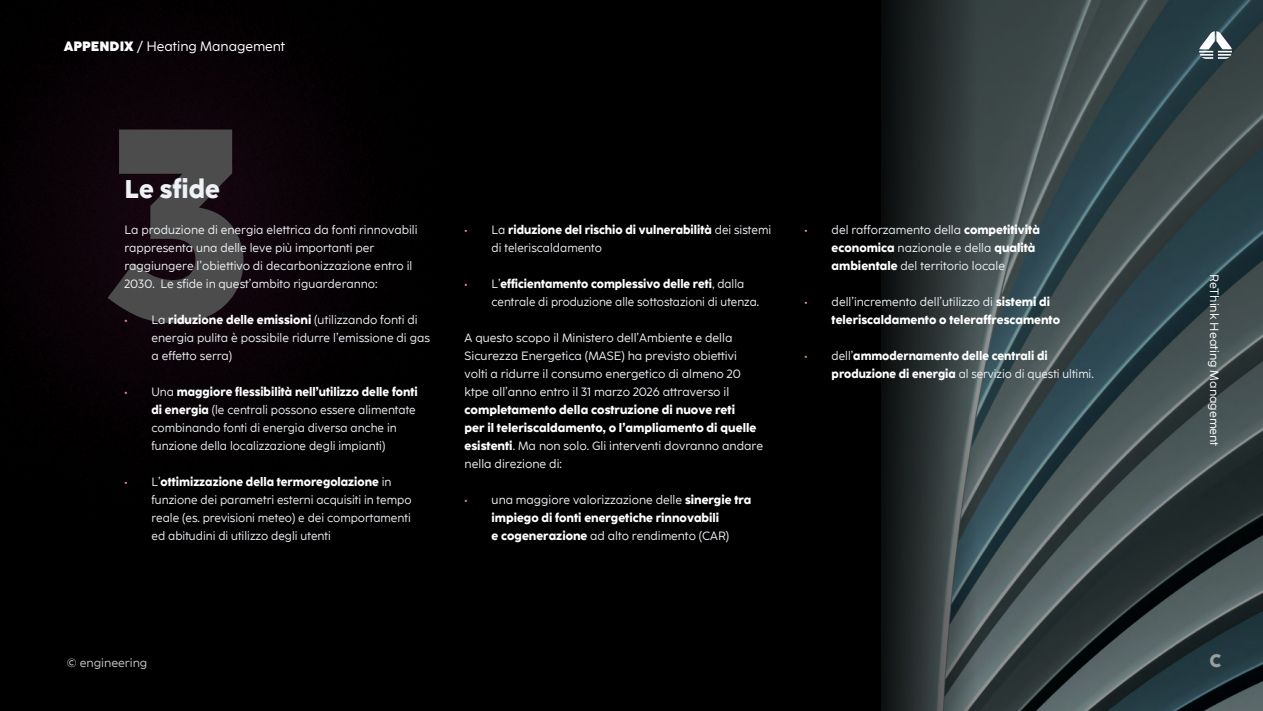
<style>
.page{position:relative;width:1263px;height:711px;background:#fff}
.page>*{position:absolute;margin:0;border:0;box-sizing:border-box;transform-origin:0 0}
.t1{font:800 270px "Coco Eng";color:#fff}
.t2{font:800 25.5px "Coco Eng";color:#eef1f5}
.t3{font:800 18px "Coco Eng";color:#9d9d9c}
.t4{font:13.5px "Coco Eng";color:#fff}
.t5{font:12px/18px "Coco Eng";color:#eef1f5}
.t6{font:800 12px/18px "Coco Eng";color:#fff}
.t7{font:12px/18px "Coco Eng";color:#eef1f5;scale:.96 1}
.t8{font:12px/18px "Coco Eng";color:#eef1f5;scale:.95 1}
.t9{font:800 12px/18px "Coco Eng";color:#fff;scale:.95 1}
.t10{font:800 12px/18px "Coco Eng";color:#fff;scale:.96 1}
.t11{font:12px "Coco Eng";color:#fff}
.t12{font:12px "Coco Eng";color:#c6c6c6}
.s1{font-weight:800}
.s2{color:#eb8ec3}
.s3{font-weight:800;color:#fff}
.s4{font-weight:400;color:#eb8ec3}
.s5{font-weight:400;color:#eef1f5}
</style>
<div class="page">
<div style="left:0;top:0;width:1263px;height:710px;background:#000"></div>
<img style="left:882px;top:0;width:381px;height:710px">
<div style="left:0;top:0;width:482px;height:561px;background:#db3999;opacity:.75"></div>
<svg style="left:1199px;top:31px;width:33px;height:28px"></svg>
<p class="t4" style="left:64px;top:38px;width:223px"><span class="s1">APPENDIX</span> / Heating Management</p>
<h1 class="t1" style="left:106px;top:30px;width:149px">3</h1>
<h2 class="t2" style="left:124px;top:171px;width:97px">Le sfide</h2>
<p class="t5" style="left:124px;top:220px;width:295px">La produzione di energia elettrica da fonti rinnovabili rappresenta una delle leve più importanti per raggiungere l’obiettivo di decarbonizzazione entro il 2030. Le sfide in quest’ambito riguarderanno:</p>
<p class="t5" style="left:151px;top:310px;width:280px;text-indent:-27px"><span class="s2">•</span> La <span class="s3">riduzione delle emissioni</span> (utilizzando fonti di energia pulita è possibile ridurre l’emissione di gas a effetto serra)</p>
<p class="t7" style="left:151px;top:382px;width:279px;text-indent:-27px"><span class="s2">•</span> Una <span class="s3">maggiore flessibilità nell’utilizzo delle fonti di energia</span> (le centrali possono essere alimentate combinando fonti di energia diversa anche in funzione della localizzazione degli impianti)</p>
<p class="t7" style="left:151px;top:472px;width:272px;text-indent:-27px"><span class="s2">•</span> L’<span class="s3">ottimizzazione della termoregolazione</span> in funzione dei parametri esterni acquisiti in tempo reale (es. previsioni meteo) e dei comportamenti ed abitudini di utilizzo degli utenti</p>
<p class="t10" style="left:492px;top:220px;width:293px;text-indent:-27px"><span class="s4">•</span> <span class="s5">La</span> riduzione del rischio di vulnerabilità <span class="s5">dei sistemi di teleriscaldamento</span></p>
<p class="t8" style="left:492px;top:274px;width:283px;text-indent:-27px"><span class="s2">•</span> L’<span class="s3">efficientamento complessivo delle reti</span>, dalla centrale di produzione alle sottostazioni di utenza.</p>
<p class="t5" style="left:465px;top:328px;width:278px">A questo scopo il Ministero dell’Ambiente e della Sicurezza Energetica (MASE) ha previsto obiettivi volti a ridurre il consumo energetico di almeno 20 ktpe all’anno entro il 31 marzo 2026 attraverso il</p>
<p class="t6" style="left:465px;top:400px;width:300px">completamento della costruzione di nuove reti<br>per il teleriscaldamento, o l’ampliamento di quelle esistenti<span class="s5">. Ma non solo. Gli interventi dovranno andare nella direzione di:</span></p>
<p class="t6" style="left:465px;top:490px;width:288px;text-align:center"><span class="s4">•</span> <span class="s5">una maggiore valorizzazione delle</span> sinergie tra impiego di fonti energetiche rinnovabili<br>e cogenerazione <span class="s5">ad alto rendimento (CAR)</span></p>
<p class="t5" style="left:832px;top:220px;width:210px;text-indent:-27px"><span class="s2">•</span> del rafforzamento della <span class="s3">competitività economica</span> nazionale e della <span class="s3">qualità ambientale</span> del territorio locale</p>
<p class="t6" style="left:832px;top:292px;width:230px;text-indent:-27px"><span class="s4">•</span> <span class="s5">dell’incremento dell’utilizzo di</span> sistemi di teleriscaldamento o teleraffrescamento</p>
<p class="t9" style="left:832px;top:346px;width:277px;text-indent:-27px"><span class="s4">•</span> <span class="s5">dell’</span>ammodernamento delle centrali di produzione di energia <span class="s5">al servizio di questi ultimi.</span></p>
<p class="t12" style="left:67px;top:654px;width:82px">© engineering</p>
<p class="t11" style="left:1222px;top:273px;width:174px;rotate:90deg">ReThink Heating Management</p>
<h3 class="t3" style="left:1209px;top:647px;width:13px">C</h3>
</div>
